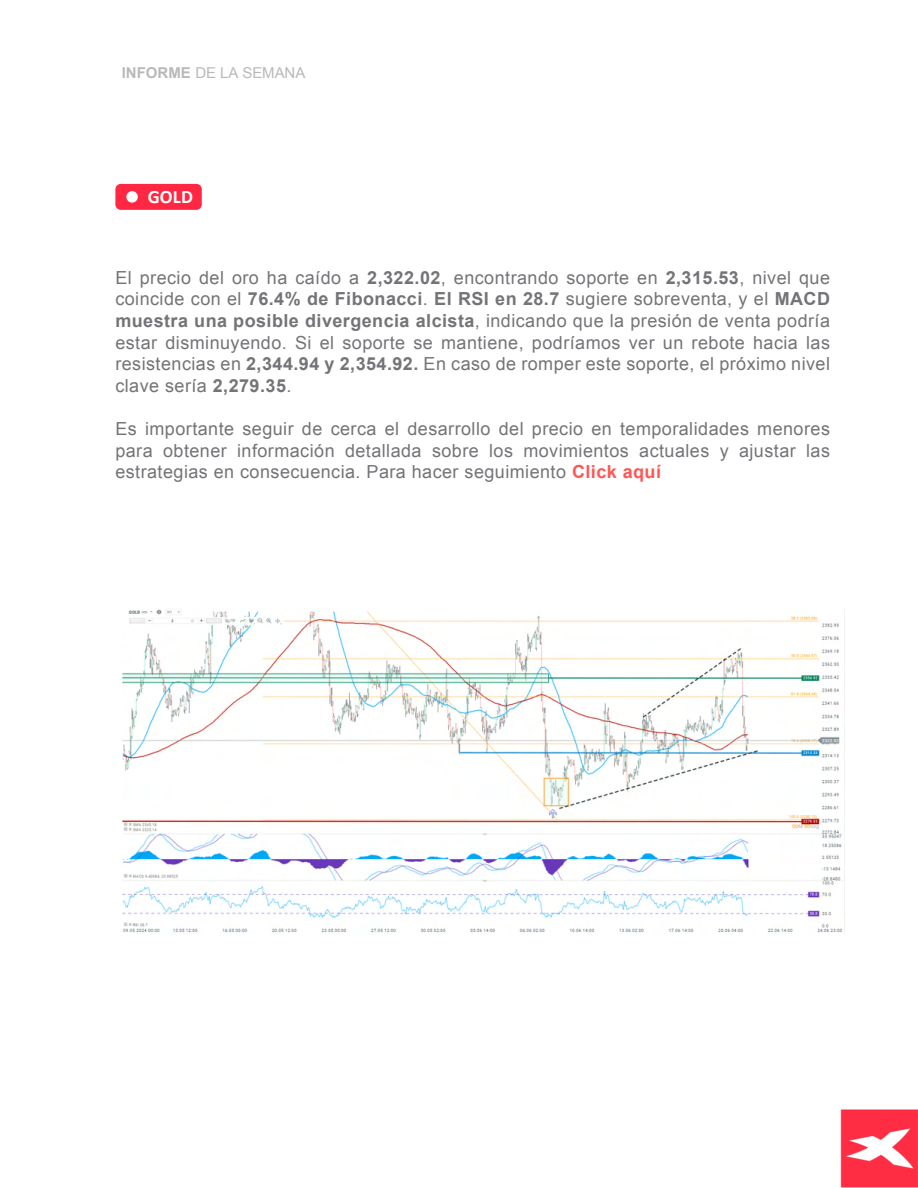
<style>
.page{position:relative;width:918px;height:1188px;background:#fff}
.page>*{position:absolute;margin:0;border:0;box-sizing:border-box;transform-origin:0 0}
.t1{font:700 18.9px "Calibri";color:#fff}
.t2{font:18px/21.6px "Arial";letter-spacing:.025em;color:#747478;text-align:justify}
.t3{font:15px "Arial";letter-spacing:-.005em;color:#b9b9bb}
.t4{font:italic 9px/7.5px "Arial";color:#000;text-align:center}
.s1{font-weight:700}
.s2{font-weight:700;color:#f55}
</style>
<div class="page">
<img style="left:122px;top:609px;width:723px;height:325px">
<img style="left:840px;top:1109px;width:78px;height:79px">
<div style="left:115px;top:184px;width:87px;height:26px;background:#ff2741;border-radius:5px"></div>
<div style="left:126px;top:191px;width:12px;height:12px;background:#fff;border-radius:50%"></div>
<p class="t3" style="left:122px;top:63px;width:185px"><span class="s1">INFORME</span> DE LA SEMANA</p>
<p class="t1" style="left:148px;top:184px;width:47px">GOLD</p>
<p class="t2" style="left:115px;top:267px;width:716px">El precio del oro ha caído a <span class="s1">2,322.02</span>, encontrando soporte en <span class="s1">2,315.53</span>, nivel que coincide con el <span class="s1">76.4% de Fibonacci</span>. <span class="s1">El RSI en 28.7</span> sugiere sobreventa, y el <span class="s1">MACD muestra una posible divergencia alcista</span>, indicando que la presión de venta podría estar disminuyendo. Si el soporte se mantiene, podríamos ver un rebote hacia las resistencias en <span class="s1">2,344.94 y 2,354.92.</span> En caso de romper este soporte, el próximo nivel clave sería <span class="s1">2,279.35</span>.</p>
<p class="t2" style="left:115px;top:418px;width:716px">Es importante seguir de cerca el desarrollo del precio en temporalidades menores para obtener información detallada sobre los movimientos actuales y ajustar las estrategias en consecuencia. Para hacer seguimiento <span class="s2">Click aquí</span></p>
<p class="t4" style="left:573px;top:451px;width:85px">https://xstation5.xtb.- com/</p>
</div>
